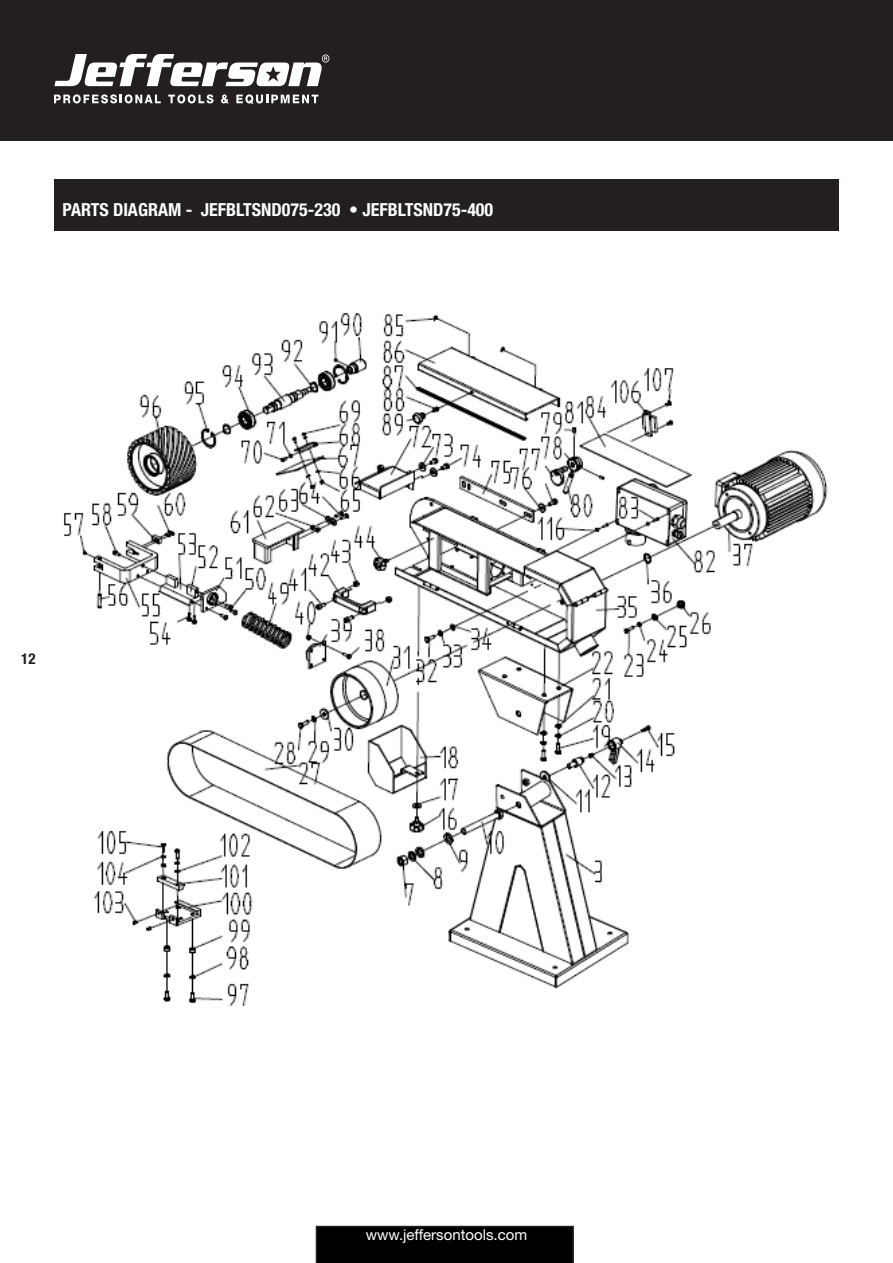
<style>
.page{position:relative;width:893px;height:1263px;background:#fff}
.page>*{position:absolute;margin:0;border:0;box-sizing:border-box;transform-origin:0 0}
.t1{font:700 condensed 18px "Helvetica Neue LT Std";color:#fff}
.t2{font:15px "Helvetica Neue LT Std";color:#fff}
.t3{font:700 condensed 15px "Helvetica Neue LT Std";color:#231f20}
</style>
<div class="page">
<div style="left:0;top:0;width:892px;height:141px;background:#231f20"></div>
<div style="left:316px;top:1226px;width:258px;height:37px;background:#000"></div>
<svg style="left:54px;top:94px;width:107px;height:9px"></svg>
<svg style="left:168px;top:94px;width:45px;height:9px"></svg>
<svg style="left:221px;top:94px;width:8px;height:9px"></svg>
<svg style="left:236px;top:94px;width:82px;height:10px"></svg>
<svg style="left:54px;top:54px;width:275px;height:32px"></svg>
<div style="left:54px;top:179px;width:785px;height:51px;background:#231f20"></div>
<img style="left:64px;top:313px;width:764px;height:694px">
<p class="t1" style="left:63px;top:199px;width:432px">PARTS DIAGRAM - JEFBLTSND075-230 • JEFBLTSND75-400</p>
<p class="t3" style="left:21px;top:650px;width:16px">12</p>
<p class="t2" style="left:366px;top:1225px;width:163px">www.jeffersontools.com</p>
</div>
